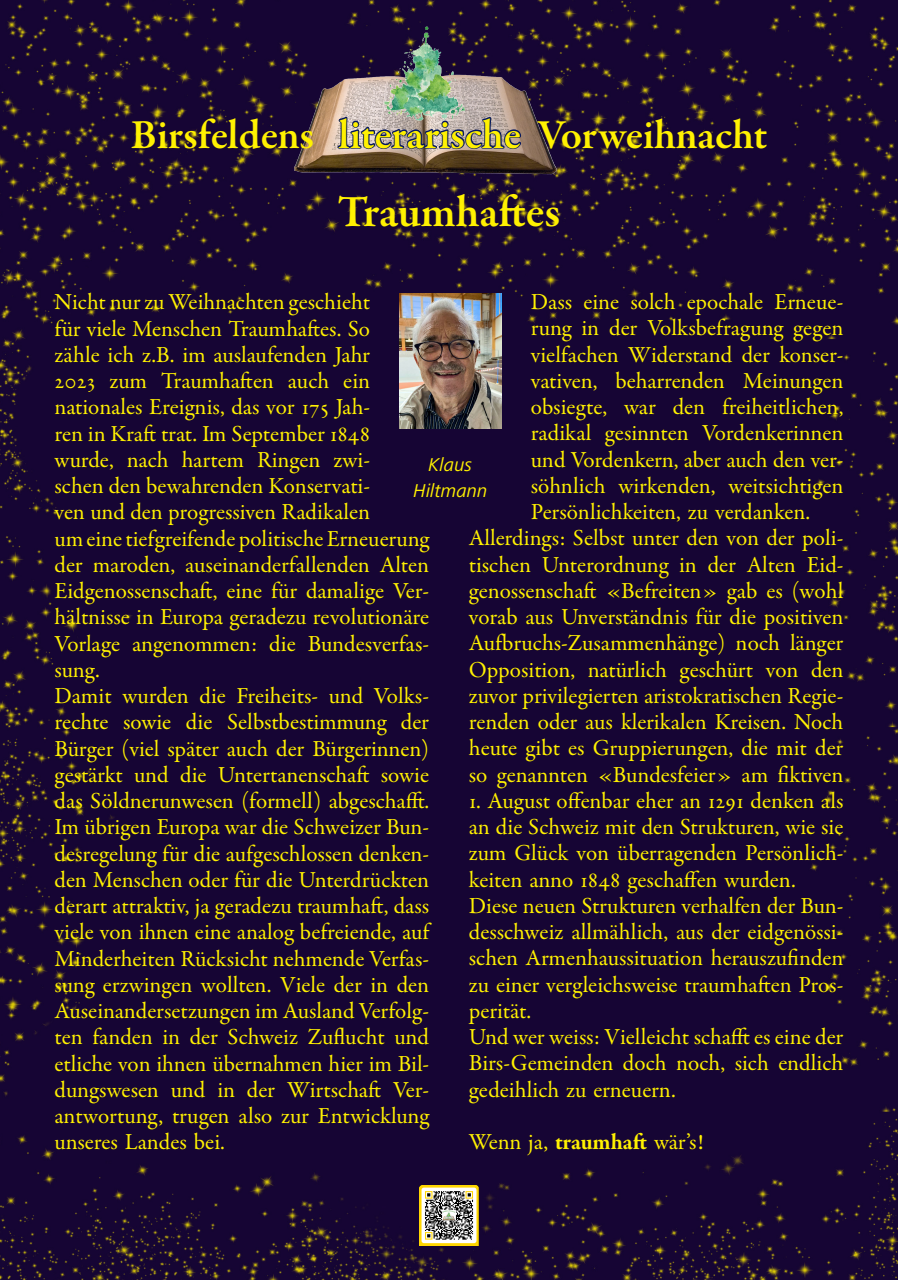
<style>
.page{position:relative;width:898px;height:1280px;background:#160534}
.page>*{position:absolute;margin:0;border:0;box-sizing:border-box;transform-origin:0 0}
.t1{font:600 45.5px "Garamond Premr Pro";letter-spacing:-.005em;color:#fff101}
.t2{font:600 42px "Garamond Premr Pro";letter-spacing:-.005em;color:#fff101}
.t3{font:23.1px/26.2px "Garamond Premr Pro";letter-spacing:-.005em;color:#fff101}
.t4{font:italic 19.25px/25.9px "Frutiger Next";color:#fff101;text-align:center}
.s1{color:#04175c}
.s2{font-weight:700}
</style>
<div class="page">
<img style="left:280px;top:40px;width:290px;height:169px">
<img style="left:385px;top:23px;width:79px;height:101px">
<img style="left:419px;top:1186px;width:60px;height:59px">
<img style="left:400px;top:293px;width:101px;height:135px">
<h2 class="t2" style="left:131px;top:109px;width:638px">Birsfeldens <span class="s1">literarische</span> Vorweihnacht</h2>
<h1 class="t1" style="left:338px;top:185px;width:224px">Traumhaftes</h1>
<p class="t3" style="left:55px;top:290px;width:376px">Nicht nur zu Weihnachten geschieht<br>für viele Menschen Traumhaftes. So<br>zähle ich z.B. im auslaufenden Jahr<br>2023 zum Traumhaften auch ein nationales Ereignis, das vor 175 Jah-<br>ren in Kraft trat. Im September 1848 wurde, nach hartem Ringen zwi-<br>schen den bewahrenden Konservati-<br>ven und den progressiven Radikalen<br>um eine tiefgreifende politische Erneuerung der maroden, auseinanderfallenden Alten Eidgenossenschaft, eine für damalige Ver&shy;hältnisse in Europa geradezu revolutionäre Vorlage angenommen: die Bundesverfas&shy;sung.<br>Damit wurden die Freiheits- und Volks&shy;rechte sowie die Selbstbestimmung der Bürger (viel später auch der Bürgerinnen) gestärkt und die Untertanenschaft sowie das Söldnerunwesen (formell) abgeschafft.<br>Im übrigen Europa war die Schweizer Bun&shy;desregelung für die aufgeschlossen denken&shy;den Menschen oder für die Unterdrückten derart attraktiv, ja geradezu traumhaft, dass viele von ihnen eine analog befreiende, auf Minderheiten Rücksicht nehmende Verfas&shy;sung erzwingen wollten. Viele der in den Auseinandersetzungen im Ausland Verfolg&shy;ten fanden in der Schweiz Zuflucht und etliche von ihnen übernahmen hier im Bil&shy;dungswesen und in der Wirtschaft Ver&shy;antwortung, trugen also zur Entwicklung unseres Landes bei.</p>
<p class="t3" style="left:531px;top:289px;width:314px">Dass eine solch epochale Erneue-</p>
<p class="t3" style="left:531px;top:316px;width:314px">rung in der Volksbefragung gegen</p>
<p class="t3" style="left:531px;top:342px;width:314px">vielfachen Widerstand der konser-</p>
<p class="t3" style="left:531px;top:368px;width:314px">vativen, beharrenden Meinungen</p>
<p class="t3" style="left:531px;top:394px;width:314px">obsiegte, war den freiheitlichen,</p>
<p class="t3" style="left:531px;top:421px;width:314px">radikal gesinnten Vordenkerinnen</p>
<p class="t3" style="left:531px;top:447px;width:314px">und Vordenkern, aber auch den ver-</p>
<p class="t3" style="left:531px;top:473px;width:314px">söhnlich wirkenden, weitsichtigen</p>
<p class="t3" style="left:531px;top:499px;width:281px">Persönlichkeiten, zu verdanken.</p>
<p class="t3" style="left:469px;top:525px;width:376px">Allerdings: Selbst unter den von der poli-</p>
<p class="t3" style="left:469px;top:552px;width:376px">tischen Unterordnung in der Alten Eid-</p>
<p class="t3" style="left:469px;top:578px;width:376px">genossenschaft «Befreiten» gab es (wohl</p>
<p class="t3" style="left:469px;top:604px;width:376px">vorab aus Unverständnis für die positiven</p>
<p class="t3" style="left:469px;top:630px;width:376px">Aufbruchs-Zusammenhänge) noch länger</p>
<p class="t3" style="left:469px;top:657px;width:376px">Opposition, natürlich geschürt von den</p>
<p class="t3" style="left:469px;top:683px;width:376px">zuvor privilegierten aristokratischen Regie-</p>
<p class="t3" style="left:469px;top:709px;width:376px">renden oder aus klerikalen Kreisen. Noch</p>
<p class="t3" style="left:469px;top:735px;width:376px">heute gibt es Gruppierungen, die mit der</p>
<p class="t3" style="left:469px;top:762px;width:376px">so genannten «Bundesfeier» am fiktiven</p>
<p class="t3" style="left:469px;top:788px;width:376px">1. August offenbar eher an 1291 denken als an die Schweiz mit den Strukturen, wie sie zum Glück von überragenden Persönlich&shy;keiten anno 1848 geschaffen wurden.<br>Diese neuen Strukturen verhalfen der Bun&shy;desschweiz allmählich, aus der eidgenössi&shy;schen Armenhaussituation herauszufinden zu einer vergleichsweise traumhaften Pros&shy;perität.<br>Und wer weiss: Vielleicht schafft es eine der Birs-Gemeinden doch noch, sich endlich gedeihlich zu erneuern.</p>
<p class="t3" style="left:469px;top:1129px;width:236px">Wenn ja, <span class="s2">traumhaft</span> wär’s!</p>
<p class="t4" style="left:413px;top:452px;width:75px">Klaus<br>Hiltmann</p>
</div>
